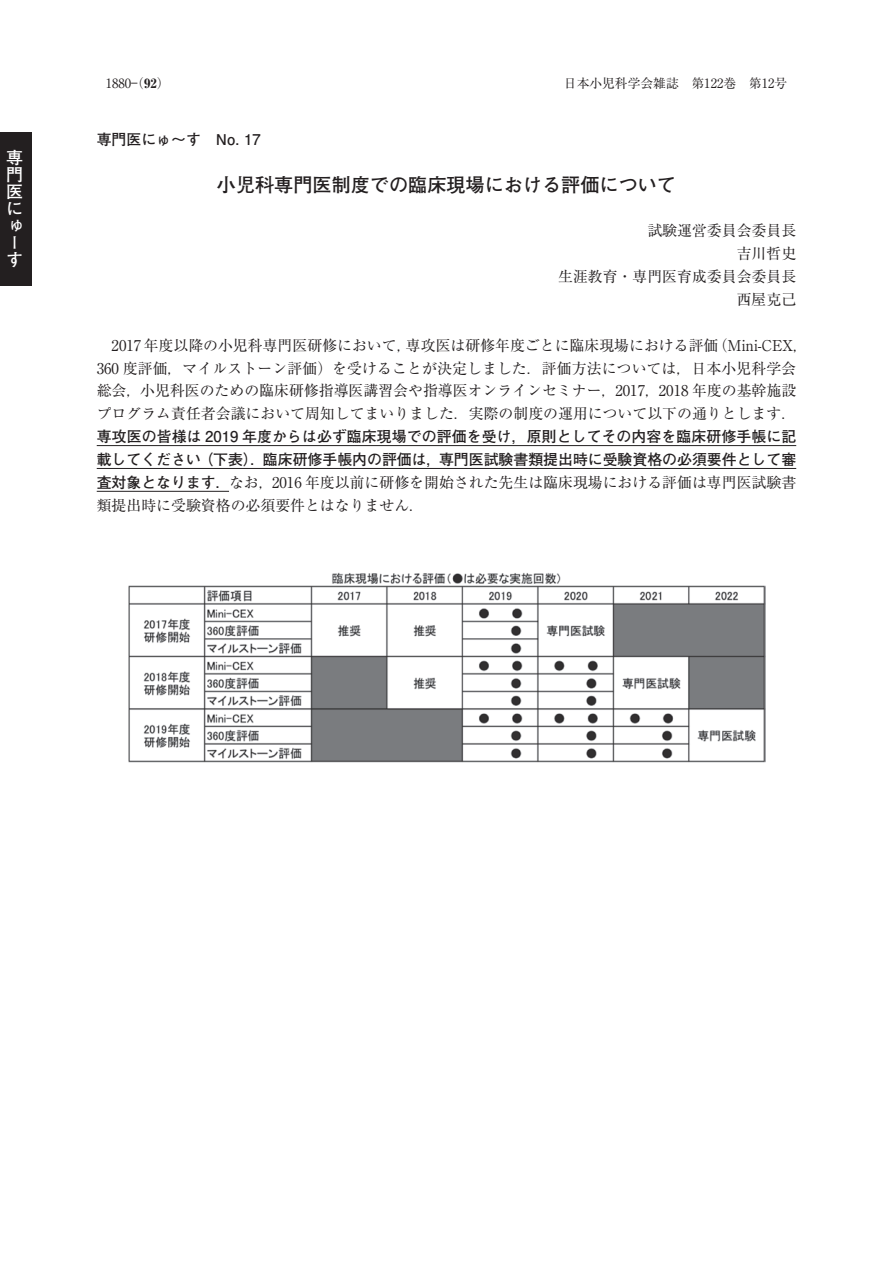
<style>
.page{position:relative;width:893px;height:1263px;background:#fff}
.page>*{position:absolute;margin:0;border:0;box-sizing:border-box;transform-origin:0 0}
.body-14q-grid{font:700 19.2px "Futo Go B101 Pro";color:#231f20}
.t1{font:700 16.95px/17px "Futo Go B101 Pro";color:#fff}
.body-14q-grid-2{font:14.85px/22.8px "Ryumin Pro";color:#231f20;text-align:justify}
.body-14q-grid-3{font:700 14.85px "Futo Go B101 Pro";color:#231f20}
.ns01-nomble{font:12.75px "Ryumin Pro";color:#231f20}
.s1{font-weight:800}
.s2{font-family:"Futo Go B101 Pro";font-weight:700}
</style>
<div class="page">
<div style="left:0;top:132px;width:31px;height:153px;background:#231f20"></div>
<hr style="left:97px;top:445px;width:699px;height:1px;background:#231f20">
<hr style="left:97px;top:468px;width:699px;height:1px;background:#231f20">
<hr style="left:97px;top:491px;width:132px;height:1px;background:#231f20">
<img style="left:128px;top:572px;width:637px;height:190px">
<p class="t1" style="left:6px;top:147px;width:18px">専門医にゅーす</p>
<p class="ns01-nomble" style="left:106px;top:74px;width:65px">1880―（<span class="s1">92</span>）</p>
<p class="ns01-nomble" style="left:564px;top:74px;width:225px">日本小児科学会雑誌　第122巻　第12号</p>
<p class="body-14q-grid-3" style="left:97px;top:128px;width:165px">専門医にゅ～す　No. 17</p>
<p class="body-14q-grid" style="left:217px;top:170px;width:461px">小児科専門医制度での臨床現場における評価について</p>
<p class="body-14q-grid-2" style="left:647px;top:218px;width:150px">試験運営委員会委員長</p>
<p class="body-14q-grid-2" style="left:737px;top:241px;width:61px">吉川哲史</p>
<p class="body-14q-grid-2" style="left:558px;top:264px;width:240px">生涯教育・専門医育成委員会委員長</p>
<p class="body-14q-grid-2" style="left:737px;top:287px;width:61px">西屋克己</p>
<p class="body-14q-grid-2" style="left:97px;top:333px;width:701px;text-indent:15px">2017年度以降の小児科専門医研修において，専攻医は研修年度ごとに臨床現場における評価（Mini-CEX, 360 度評価，マイルストーン評価）を受けることが決定しました．評価方法については，日本小児科学会総会，小児科医のための臨床研修指導医講習会や指導医オンラインセミナー，2017，2018 年度の基幹施設プログラム責任者会議において周知してまいりました．実際の制度の運用について以下の通りとします．<span class="s2">専攻医の皆様は 2019 年度からは必ず臨床現場での評価を受け，原則としてその内容を臨床研修手帳に記載してください（下表）．臨床研修手帳内の評価は，専門医試験書類提出時に受験資格の必須要件として審査対象となります．</span>なお，2016 年度以前に研修を開始された先生は臨床現場における評価は専門医試験書類提出時に受験資格の必須要件とはなりません．</p>
</div>
